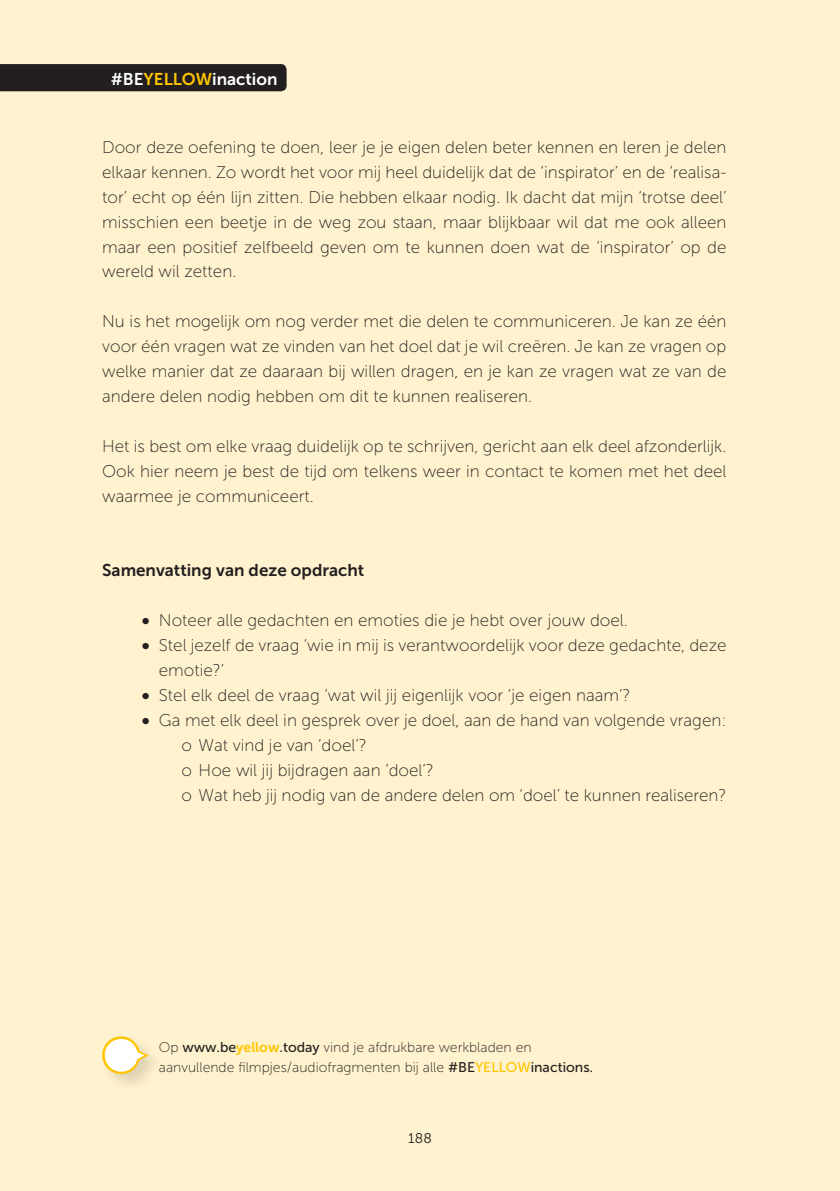
<style>
.page{position:relative;width:840px;height:1191px;background:#fff}
.page>*{position:absolute;margin:0;border:0;box-sizing:border-box;transform-origin:0 0}
.BODY{font:17px/25px "Museo Sans 100";color:#231f20;text-align:justify}
.OPSOMMING_bolletje{font:17px/24.8px "Museo Sans 100";color:#231f20}
.BODY-2{font:17px "Museo Sans 700";color:#231f20}
.t1{font:17px "Museo Sans 700";color:#fff}
.t2{font:14px "Museo Sans 100";color:#231f20}
.t3{font:14px "Museo Sans 300";color:#231f20}
.s1{color:#ffc500}
.s2{font-family:"Museo Sans 900"}
.s3{font-family:"Museo Sans 500"}
.s4{font-family:"Museo Sans 700";color:#ffc500}
.s5{font-family:"Museo Sans 500";color:#ffc500}
</style>
<div class="page">
<div style="left:0;top:0;width:839px;height:1191px;background:#fff2ce"></div>
<div style="left:0;top:64px;width:286px;height:27px;background:#231f20"></div>
<div style="left:100px;top:1034px;width:66px;height:59px;background:#231f20;opacity:.15"></div>
<svg style="left:100px;top:1034px;width:49px;height:42px"></svg>
<p class="t1" style="left:111px;top:69px;width:168px">#BE<span class="s1">YELLOW</span>inaction</p>
<p class="BODY" style="left:102px;top:135px;width:625px">Door deze oefening te doen, leer je je eigen delen beter kennen en leren je delen elkaar kennen. Zo wordt het voor mij heel duidelijk dat de ‘inspirator’ en de ‘realisa&shy;tor’ echt op één lijn zitten. Die hebben elkaar nodig. Ik dacht dat mijn ‘trotse deel’ misschien een beetje in de weg zou staan, maar blijkbaar wil dat me ook alleen maar een positief zelfbeeld geven om te kunnen doen wat de ‘inspirator’ op de wereld wil zetten.</p>
<p class="BODY" style="left:102px;top:309px;width:625px">Nu is het mogelijk om nog verder met die delen te communiceren. Je kan ze één voor één vragen wat ze vinden van het doel dat je wil creëren. Je kan ze vragen op welke manier dat ze daaraan bij willen dragen, en je kan ze vragen wat ze van de andere delen nodig hebben om dit te kunnen realiseren.</p>
<p class="BODY" style="left:102px;top:434px;width:625px">Het is best om elke vraag duidelijk op te schrijven, gericht aan elk deel afzonderlijk.<br>Ook hier neem je best de tijd om telkens weer in contact te komen met het deel waarmee je communiceert.</p>
<p class="BODY-2" style="left:102px;top:561px;width:263px">Samenvatting van deze opdracht</p>
<p class="OPSOMMING_bolletje" style="left:142px;top:608px;width:487px"><span class="s2">•</span> Noteer alle gedachten en emoties die je hebt over jouw doel.</p>
<p class="OPSOMMING_bolletje" style="left:159px;top:633px;width:568px;text-indent:-17px"><span class="s2">•</span> Stel jezelf de vraag ‘wie in mij is verantwoordelijk voor deze gedachte, deze emotie?’</p>
<p class="OPSOMMING_bolletje" style="left:142px;top:683px;width:490px"><span class="s2">•</span> Stel elk deel de vraag ‘wat wil jij eigenlijk voor ‘je eigen naam’?</p>
<p class="OPSOMMING_bolletje" style="left:142px;top:708px;width:585px"><span class="s2">•</span> Ga met elk deel in gesprek over je doel, aan de hand van volgende vragen:</p>
<p class="OPSOMMING_bolletje" style="left:181px;top:732px;width:186px">o Wat vind je van ‘doel’?</p>
<p class="OPSOMMING_bolletje" style="left:181px;top:757px;width:253px">o Hoe wil jij bijdragen aan ‘doel’?</p>
<p class="OPSOMMING_bolletje" style="left:181px;top:782px;width:546px">o Wat heb jij nodig van de andere delen om ‘doel’ te kunnen realiseren?</p>
<p class="t2" style="left:159px;top:1040px;width:374px">Op <span class="s3">www.be</span><span class="s4">yellow</span><span class="s3">.today</span> vind je afdrukbare werkbladen en</p>
<p class="t2" style="left:159px;top:1060px;width:435px">aanvullende filmpjes/audiofragmenten bij alle <span class="s3">#BE</span><span class="s5">YELLOW</span><span class="s3">inactions.</span></p>
<p class="t3" style="left:408px;top:1131px;width:25px">188</p>
</div>
